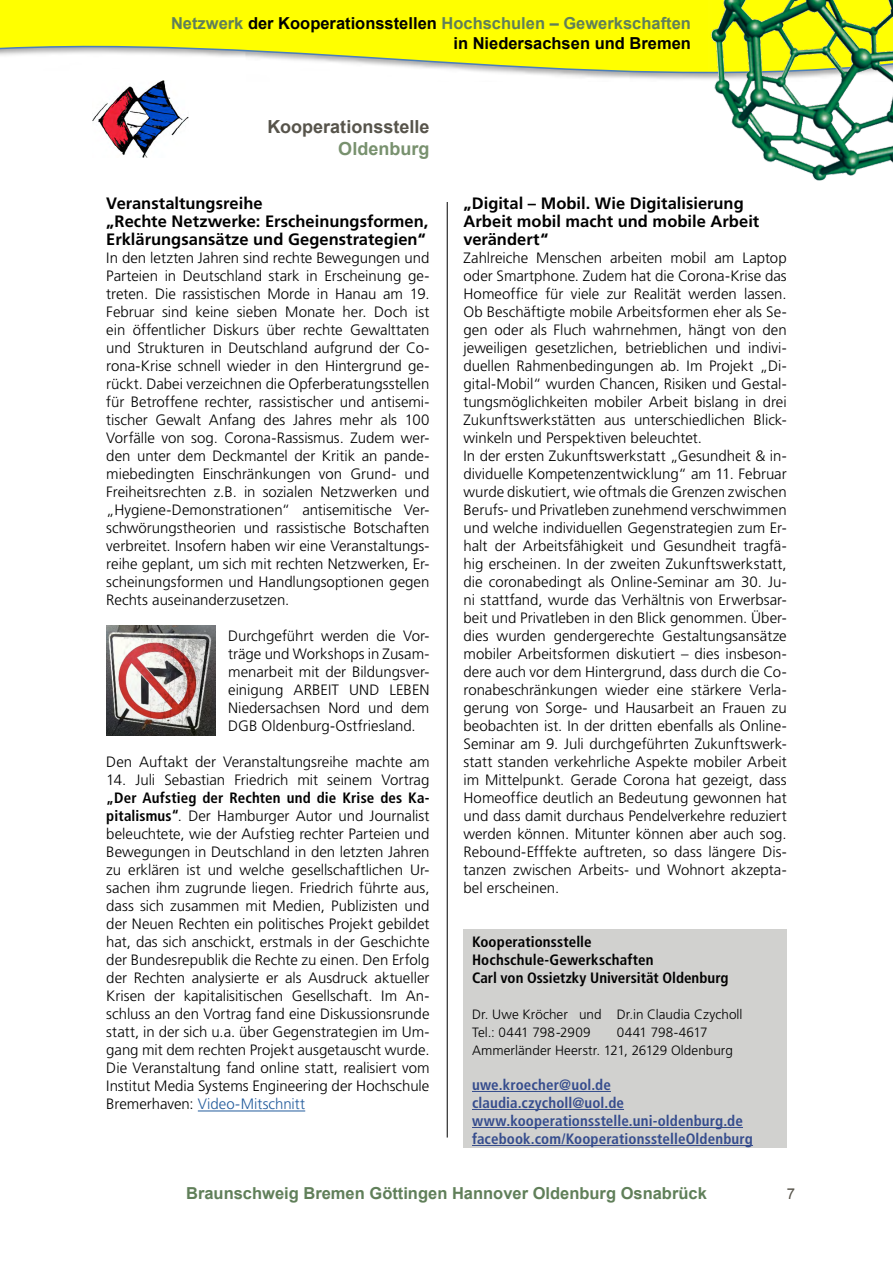
<style>
.page{position:relative;width:893px;height:1263px;background:#fff}
.page>*{position:absolute;margin:0;border:0;box-sizing:border-box;transform-origin:0 0}
.t1{font:700 18px "Arial";color:#57544b}
.t2{font:700 18px "Arial";color:#78916e}
.t3{font:700 16.5px/18px "Frutiger";color:#000}
.t4{font:700 16.5px/19.8px "Arial";color:#000;text-align:right}
.t5{font:700 16.5px "Arial";color:#607f59}
.t6{font:300 15px/18px "Frutiger";color:#000;text-align:justify}
.t7{font:700 condensed 15px/18px "Frutiger";letter-spacing:.01em;color:#354c8d}
.t8{font:700 condensed 15px/18px "Frutiger";letter-spacing:.005em;color:#000}
.t9{font:15px "Arial";color:#57544b}
.t10{font:300 13.5px/18px "Frutiger";color:#000}
.s1{color:#607f59}
.s2{font-weight:700;font-stretch:condensed}
.s3{color:#235c9c}
</style>
<div class="page">
<hr style="left:447px;top:202px;width:1px;height:935px;background:#000">
<svg style="left:0;top:0;width:709px;height:80px;fill:#ff0"></svg>
<img style="left:709px;top:0;width:184px;height:181px">
<hr style="left:198px;top:1110px;width:107px;height:1px;background:#235c9c">
<img style="left:92px;top:80px;width:96px;height:77px">
<div style="left:463px;top:929px;width:324px;height:219px;background:#d1d1cf"></div>
<hr style="left:472px;top:1091px;width:139px;height:1px;background:#354c8d">
<hr style="left:472px;top:1109px;width:152px;height:1px;background:#354c8d">
<hr style="left:472px;top:1127px;width:271px;height:1px;background:#354c8d">
<hr style="left:472px;top:1145px;width:281px;height:1px;background:#354c8d">
<img style="left:106px;top:625px;width:109px;height:111px">
<p class="t4" style="left:171px;top:14px;width:521px"><span class="s1">Netzwerk</span> der Kooperationsstellen <span class="s1">Hochschulen – Gewerkschaften </span>in Niedersachsen und Bremen</p>
<p class="t1" style="left:268px;top:115px;width:163px">Kooperationsstelle</p>
<p class="t2" style="left:338px;top:137px;width:93px">Oldenburg</p>
<p class="t3" style="left:106px;top:195px;width:324px">Veranstaltungsreihe<br>„Rechte Netzwerke: Erscheinungsformen,<br>Erklärungsansätze und Gegenstrategien“</p>
<p class="t6" style="left:106px;top:249px;width:325px">In den letzten Jahren sind rechte Bewegungen und Parteien in Deutschland stark in Erscheinung ge&shy;treten. Die rassistischen Morde in Hanau am 19.<br>Februar sind keine sieben Monate her. Doch ist ein öffentlicher Diskurs über rechte Gewalttaten und Strukturen in Deutschland aufgrund der Co&shy;rona-Krise schnell wieder in den Hintergrund ge&shy;rückt. Dabei verzeichnen die Opferberatungsstellen für Betroffene rechter, rassistischer und antisemi&shy;tischer Gewalt Anfang des Jahres mehr als 100<br>Vorfälle von sog. Corona-Rassismus. Zudem wer&shy;den unter dem Deckmantel der Kritik an pande&shy;miebedingten Einschränkungen von Grund- und Freiheitsrechten z.B. in sozialen Netzwerken und „Hygiene-Demonstrationen“ antisemitische Ver&shy;schwörungstheorien und rassistische Botschaften verbreitet. Insofern haben wir eine Veranstaltungs&shy;reihe geplant, um sich mit rechten Netzwerken, Er&shy;scheinungsformen und Handlungsoptionen gegen Rechts auseinanderzusetzen.</p>
<p class="t6" style="left:228px;top:627px;width:203px">Durchgeführt werden die Vor&shy;träge und Workshops in Zusam&shy;menarbeit mit der Bildungsver&shy;einigung ARBEIT UND LEBEN Niedersachsen Nord und dem DGB Oldenburg-Ostfriesland.</p>
<p class="t6" style="left:106px;top:753px;width:325px">Den Auftakt der Veranstaltungsreihe machte am</p>
<p class="t6" style="left:106px;top:771px;width:325px">14. Juli Sebastian Friedrich mit seinem Vortrag</p>
<p class="t6" style="left:106px;top:789px;width:325px"><span class="s2">„Der Aufstieg der Rechten und die Krise des Ka&shy;pitalismus“</span>. Der Hamburger Autor und Journalist beleuchtete, wie der Aufstieg rechter Parteien und Bewegungen in Deutschland in den letzten Jahren zu erklären ist und welche gesellschaftlichen Ur&shy;sachen ihm zugrunde liegen. Friedrich führte aus, dass sich zusammen mit Medien, Publizisten und der Neuen Rechten ein politisches Projekt gebildet hat, das sich anschickt, erstmals in der Geschichte der Bundesrepublik die Rechte zu einen. Den Erfolg der Rechten analysierte er als Ausdruck aktueller Krisen der kapitalisitischen Gesellschaft. Im An&shy;schluss an den Vortrag fand eine Diskussionsrunde statt, in der sich u.a. über Gegenstrategien im Um&shy;gang mit dem rechten Projekt ausgetauscht wurde.<br>Die Veranstaltung fand online statt, realisiert vom Institut Media Systems Engineering der Hochschule Bremerhaven: <span class="s3">Video-Mitschnitt</span></p>
<p class="t3" style="left:463px;top:195px;width:297px">„Digital – Mobil. Wie Digitalisierung<br>Arbeit mobil macht und mobile Arbeit verändert“</p>
<p class="t6" style="left:463px;top:249px;width:325px;text-align:left">Zahlreiche Menschen arbeiten mobil am Laptop oder Smartphone. Zudem hat die Corona-Krise das Homeoffice für viele zur Realität werden lassen.<br>Ob Beschäftigte mobile Arbeitsformen eher als Se&shy;gen oder als Fluch wahrnehmen, hängt von den jeweiligen gesetzlichen, betrieblichen und indivi&shy;duellen Rahmenbedingungen ab. Im Projekt „Di&shy;gital-Mobil“ wurden Chancen, Risiken und Gestal&shy;tungsmöglichkeiten mobiler Arbeit bislang in drei Zukunftswerkstätten aus unterschiedlichen Blick&shy;winkeln und Perspektiven beleuchtet.<br>In der ersten Zukunftswerkstatt „Gesundheit &amp; in&shy;dividuelle Kompetenzentwicklung“ am 11. Februar wurde diskutiert, wie oftmals die Grenzen zwischen Berufs- und Privatleben zunehmend verschwimmen und welche individuellen Gegenstrategien zum Er&shy;halt der Arbeitsfähigkeit und Gesundheit tragfä&shy;hig erscheinen. In der zweiten Zukunftswerkstatt, die coronabedingt als Online-Seminar am 30. Ju&shy;ni stattfand, wurde das Verhältnis von Erwerbsar&shy;beit und Privatleben in den Blick genommen. Über&shy;dies wurden gendergerechte Gestaltungsansätze mobiler Arbeitsformen diskutiert – dies insbeson&shy;dere auch vor dem Hintergrund, dass durch die Co&shy;ronabeschränkungen wieder eine stärkere Verla&shy;gerung von Sorge- und Hausarbeit an Frauen zu beobachten ist. In der dritten ebenfalls als Online-Seminar am 9. Juli durchgeführten Zukunftswerk&shy;statt standen verkehrliche Aspekte mobiler Arbeit im Mittelpunkt. Gerade Corona hat gezeigt, dass Homeoffice deutlich an Bedeutung gewonnen hat und dass damit durchaus Pendelverkehre reduziert werden können. Mitunter können aber auch sog.<br>Rebound-Efffekte auftreten, so dass längere Dis&shy;tanzen zwischen Arbeits- und Wohnort akzepta&shy;bel erscheinen.</p>
<p class="t8" style="left:472px;top:933px;width:258px">Kooperationsstelle<br>Hochschule-Gewerkschaften<br>Carl von Ossietzky Universität Oldenburg</p>
<p class="t10" style="left:472px;top:1006px;width:272px">Dr. Uwe Kröcher und Dr.in Claudia Czycholl<br>Tel.: 0441 798-2909</p>
<p class="t10" style="left:472px;top:1024px;width:262px;text-indent:145px">0441 798-4617<br>Ammerländer Heerstr. 121, 26129 Oldenburg</p>
<p class="t7" style="left:472px;top:1076px;width:282px">uwe.kroecher@uol.de claudia.czycholl@uol.de www.kooperationsstelle.uni-oldenburg.de facebook.com/KooperationsstelleOldenburg</p>
<p class="t5" style="left:186px;top:1183px;width:522px">Braunschweig Bremen Göttingen Hannover Oldenburg Osnabrück</p>
<p class="t9" style="left:787px;top:1184px;width:10px">7</p>
</div>
